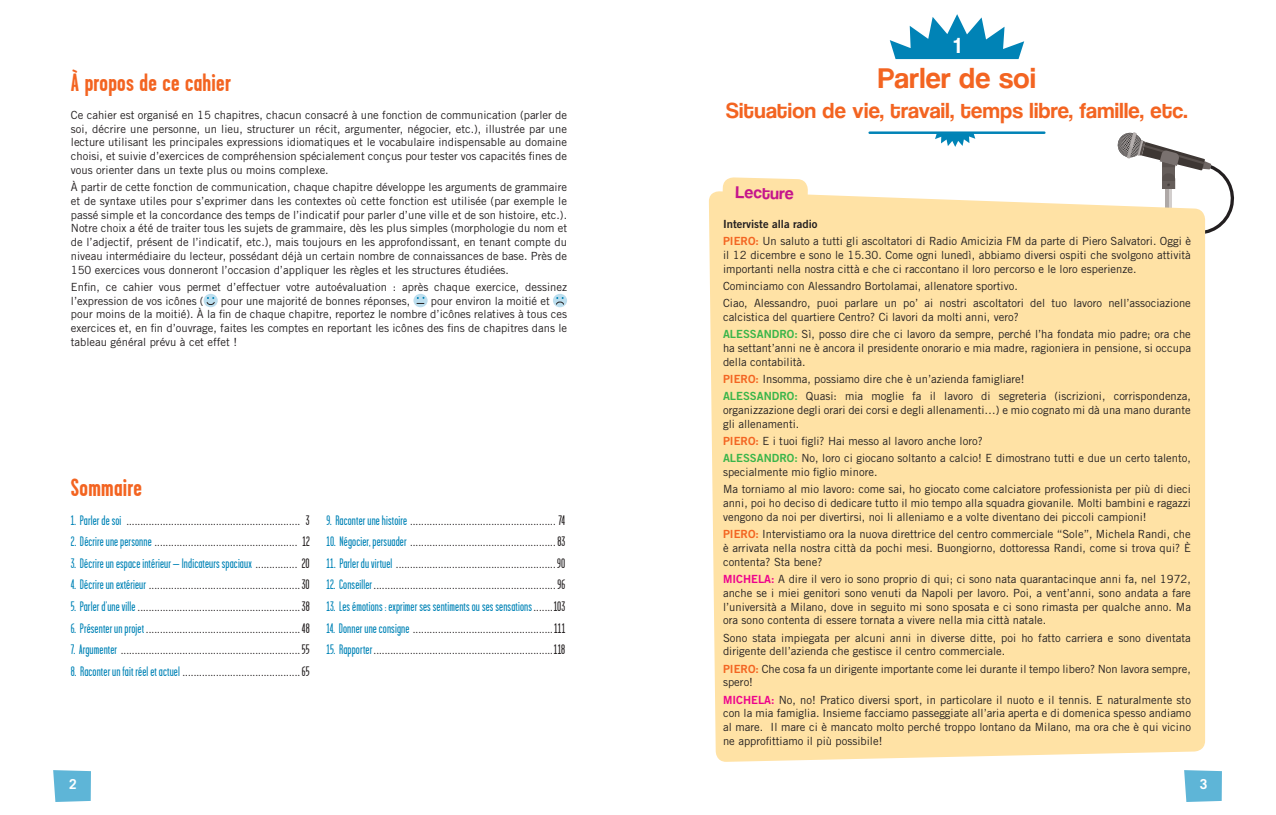
<style>
.page{position:relative;width:1276px;height:815px;background:#fff}
.page>*{position:absolute;margin:0;border:0;box-sizing:border-box;transform-origin:0 0}
.t1{font:30px "Coolvetica Rg";letter-spacing:.02em;color:#f36421}
.t2{font:700 25px "Garage Gothic";letter-spacing:.01em;color:#f36421}
.t3{font:22.5px "Coolvetica Rg";letter-spacing:.02em;color:#f36421}
.t4{font:22.5px "Coolvetica Rg";color:#fff}
.t5{font:17.5px "Coolvetica Rg";color:#c5168c}
.t6{font:13.75px "Garage Gothic";letter-spacing:.01em;color:#231f20}
.t7{font:13.75px "Garage Gothic";letter-spacing:.01em;color:#0083b6}
.t8{font:700 13.75px "Trade Gothic LT Std";color:#fff}
.t9{font:11.25px/13.8px "Trade Gothic LT Std";color:#231f20}
.t10{font:11.25px "Trade Gothic LT Std Bd 2";color:#231f20}
.s1{color:#0083b6}
.s2{color:#231f20}
.s3{font-family:"Trade Gothic LT Std Bd 2";color:#f36421}
.s4{font-family:"Trade Gothic LT Std Bd 2";color:#3ab54a}
.s5{font-family:"Trade Gothic LT Std Bd 2";color:#ed028c}
</style>
<div class="page">
<div style="left:204px;top:294px;width:14px;height:13px;background:#bcdeee;border-radius:50%"></div>
<svg style="left:206px;top:297px;width:9px;height:8px"></svg>
<div style="left:413px;top:294px;width:14px;height:13px;background:#bcdeee;border-radius:50%"></div>
<svg style="left:417px;top:297px;width:7px;height:7px"></svg>
<div style="left:553px;top:294px;width:14px;height:13px;background:#bcdeee;border-radius:50%"></div>
<svg style="left:556px;top:297px;width:8px;height:8px"></svg>
<svg style="left:53px;top:770px;width:38px;height:32px"></svg>
<svg style="left:1117px;top:132px;width:117px;height:120px"></svg>
<svg style="left:889px;top:14px;width:135px;height:45px"></svg>
<svg style="left:935px;top:134px;width:40px;height:13px"></svg>
<hr style="left:869px;top:131px;width:175px;height:3px;background:#0083b6">
<div style="left:709px;top:191px;width:496px;height:571px;background:#ffe2a5"></div>
<svg style="left:722px;top:177px;width:86px;height:31px;background:#ffe3aa"></svg>
<svg style="left:1184px;top:770px;width:38px;height:32px"></svg>
<h2 class="t2" style="left:71px;top:69px;width:161px">À propos de ce cahier</h2>
<p class="t9" style="left:71px;top:108px;width:498px;text-align:justify">Ce cahier est organisé en 15 chapitres, chacun consacré à une fonction de communication (parler de soi, décrire une personne, un lieu, structurer un récit, argumenter, négocier, etc.), illustrée par une lecture utilisant les principales expressions idiomatiques et le vocabulaire indispensable au domaine choisi, et suivie d’exercices de compréhension spécialement conçus pour tester vos capacités fines de vous orienter dans un texte plus ou moins complexe.</p>
<p class="t9" style="left:71px;top:180px;width:498px;text-align:justify">À partir de cette fonction de communication, chaque chapitre développe les arguments de grammaire et de syntaxe utiles pour s’exprimer dans les contextes où cette fonction est utilisée (par exemple le passé simple et la concordance des temps de l’indicatif pour parler d’une ville et de son histoire, etc.).<br>Notre choix a été de traiter tous les sujets de grammaire, dès les plus simples (morphologie du nom et de l’adjectif, présent de l’indicatif, etc.), mais toujours en les approfondissant, en tenant compte du niveau intermédiaire du lecteur, possédant déjà un certain nombre de connaissances de base. Près de 150 exercices vous donneront l’occasion d’appliquer les règles et les structures étudiées.</p>
<p class="t9" style="left:71px;top:280px;width:498px">Enfin, ce cahier vous permet d’effectuer votre autoévaluation : après chaque exercice, dessinez l’expression de vos icônes (</p>
<p class="t9" style="left:71px;top:294px;width:498px;text-indent:360px">pour environ la moitié et pour moins de la moitié). À la fin de chaque chapitre, reportez le nombre d’icônes relatives à tous ces exercices et, en fin d’ouvrage, faites les comptes en reportant les icônes des fins de chapitres dans le tableau général prévu à cet effet !</p>
<p class="t9" style="left:221px;top:294px;width:191px">pour une majorité de bonnes réponses,</p>
<h2 class="t2" style="left:71px;top:475px;width:73px">Sommaire</h2>
<p class="t6" style="left:71px;top:513px;width:240px"><span class="s1">1. Parler de soi</span> .............................................................. 3</p>
<p class="t6" style="left:71px;top:535px;width:240px"><span class="s1">2. Décrire une personne</span> ................................................... 12</p>
<p class="t7" style="left:71px;top:556px;width:240px">3. Décrire un espace intérieur – Indicateurs spaciaux <span class="s2">............... 20</span></p>
<p class="t6" style="left:71px;top:578px;width:240px"><span class="s1">4. Décrire un extérieur</span> ......................................................30</p>
<p class="t6" style="left:71px;top:599px;width:240px"><span class="s1">5. Parler d’une ville</span> ..........................................................38</p>
<p class="t6" style="left:71px;top:621px;width:240px"><span class="s1">6. Présenter un projet</span> .......................................................48</p>
<p class="t6" style="left:71px;top:642px;width:240px"><span class="s1">7. Argumenter</span> ................................................................55</p>
<p class="t6" style="left:71px;top:664px;width:240px"><span class="s1">8. Raconter un fait réel et actuel</span> ..........................................65</p>
<p class="t6" style="left:326px;top:513px;width:240px"><span class="s1">9. Raconter une histoire</span> .................................................... 74</p>
<p class="t6" style="left:326px;top:535px;width:240px"><span class="s1">10. Négocier, persuader</span> ....................................................83</p>
<p class="t6" style="left:326px;top:556px;width:240px"><span class="s1">11. Parler du virtuel</span> .........................................................90</p>
<p class="t6" style="left:326px;top:578px;width:240px"><span class="s1">12. Conseiller</span> .................................................................96</p>
<p class="t7" style="left:326px;top:599px;width:240px">13. Les émotions : exprimer ses sentiments ou ses sensations <span class="s2">.......103</span></p>
<p class="t6" style="left:326px;top:621px;width:240px"><span class="s1">14. Donner une consigne</span> ..................................................111</p>
<p class="t6" style="left:326px;top:642px;width:240px"><span class="s1">15. Rapporter</span> ................................................................118</p>
<p class="t8" style="left:69px;top:776px;width:9px">2</p>
<h3 class="t4" style="left:953px;top:32px;width:8px">1</h3>
<h1 class="t1" style="left:878px;top:61px;width:159px">Parler de soi</h1>
<h3 class="t3" style="left:726px;top:98px;width:463px">Situation de vie, travail, temps libre, famille, etc.</h3>
<h3 class="t5" style="left:736px;top:181px;width:60px;rotate:2deg">Lecture</h3>
<p class="t10" style="left:723px;top:217px;width:96px">Interviste alla radio</p>
<p class="t9" style="left:723px;top:234px;width:469px;text-align:justify"><span class="s3">PIERO:</span> Un saluto a tutti gli ascoltatori di Radio Amicizia FM da parte di Piero Salvatori. Oggi è il 12 dicembre e sono le 15.30. Come ogni lunedì, abbiamo diversi ospiti che svolgono attività importanti nella nostra città e che ci raccontano il loro percorso e le loro esperienze.</p>
<p class="t9" style="left:723px;top:277px;width:469px;line-height:17.2px">Cominciamo con Alessandro Bortolamai, allenatore sportivo.<br>Ciao, Alessandro, puoi parlare un po’ ai nostri ascoltatori del tuo lavoro nell’associazione</p>
<p class="t9" style="left:723px;top:308px;width:469px;line-height:17.2px">calcistica del quartiere Centro? Ci lavori da molti anni, vero?<br><span class="s4">ALESSANDRO:</span> Sì, posso dire che ci lavoro da sempre, perché l’ha fondata mio padre; ora che</p>
<p class="t9" style="left:723px;top:341px;width:469px">ha settant’anni ne è ancora il presidente onorario e mia madre, ragioniera in pensione, si occupa della contabilità.</p>
<p class="t9" style="left:723px;top:370px;width:469px;line-height:17.2px"><span class="s3">PIERO:</span> Insomma, possiamo dire che è un’azienda famigliare!<br><span class="s4">ALESSANDRO:</span> Quasi: mia moglie fa il lavoro di segreteria (iscrizioni, corrispondenza,</p>
<p class="t9" style="left:723px;top:403px;width:469px">organizzazione degli orari dei corsi e degli allenamenti…) e mio cognato mi dà una mano durante gli allenamenti.</p>
<p class="t9" style="left:723px;top:432px;width:469px;line-height:17.2px"><span class="s3">PIERO:</span> E i tuoi figli? Hai messo al lavoro anche loro?<br><span class="s4">ALESSANDRO:</span> No, loro ci giocano soltanto a calcio! E dimostrano tutti e due un certo talento,</p>
<p class="t9" style="left:723px;top:463px;width:469px;line-height:17.2px">specialmente mio figlio minore.<br>Ma torniamo al mio lavoro: come sai, ho giocato come calciatore professionista per più di dieci</p>
<p class="t9" style="left:723px;top:496px;width:469px">anni, poi ho deciso di dedicare tutto il mio tempo alla squadra giovanile. Molti bambini e ragazzi vengono da noi per divertirsi, noi li alleniamo e a volte diventano dei piccoli campioni!</p>
<p class="t9" style="left:723px;top:527px;width:469px;text-align:justify"><span class="s3">PIERO:</span> Intervistiamo ora la nuova direttrice del centro commerciale “Sole”, Michela Randi, che è arrivata nella nostra città da pochi mesi. Buongiorno, dottoressa Randi, come si trova qui? È contenta? Sta bene?</p>
<p class="t9" style="left:723px;top:572px;width:469px;text-align:justify"><span class="s5">MICHELA:</span> A dire il vero io sono proprio di qui; ci sono nata quarantacinque anni fa, nel 1972, anche se i miei genitori sono venuti da Napoli per lavoro. Poi, a vent’anni, sono andata a fare l’università a Milano, dove in seguito mi sono sposata e ci sono rimasta per qualche anno. Ma ora sono contenta di essere tornata a vivere nella mia città natale.</p>
<p class="t9" style="left:723px;top:631px;width:469px">Sono stata impiegata per alcuni anni in diverse ditte, poi ho fatto carriera e sono diventata dirigente dell’azienda che gestisce il centro commerciale.</p>
<p class="t9" style="left:723px;top:662px;width:469px"><span class="s3">PIERO:</span> Che cosa fa un dirigente importante come lei durante il tempo libero? Non lavora sempre, spero!</p>
<p class="t9" style="left:723px;top:693px;width:469px;text-align:justify"><span class="s5">MICHELA:</span> No, no! Pratico diversi sport, in particolare il nuoto e il tennis. E naturalmente sto con la mia famiglia. Insieme facciamo passeggiate all’aria aperta e di domenica spesso andiamo al mare. Il mare ci è mancato molto perché troppo lontano da Milano, ma ora che è qui vicino ne approfittiamo il più possibile!</p>
<p class="t8" style="left:1200px;top:776px;width:9px">3</p>
</div>
